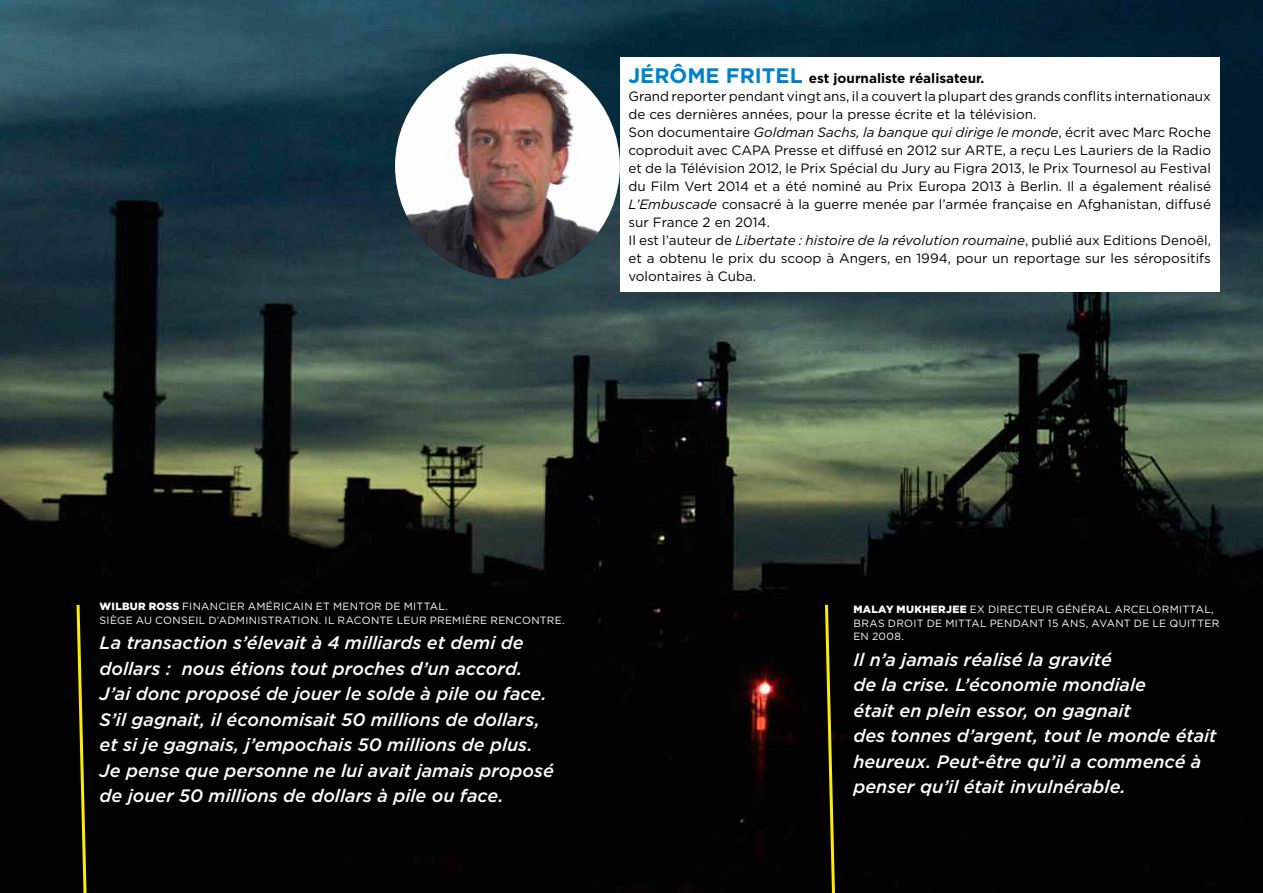
<style>
.page{position:relative;width:1263px;height:893px;background:#fff}
.page>*{position:absolute;margin:0;border:0;box-sizing:border-box;transform-origin:0 0}
.t1{font:italic 500 18px/25.5px "Gotham";color:#fff}
.t2{font:13.5px/18px "Gotham";color:#000}
.t3{font:10.5px/13.5px "Gotham";letter-spacing:.025em;color:#fff}
.s1{font-weight:700;font-size:21px;color:#0081c9}
.s2{font-weight:700}
.s3{font-style:italic}
.s4{font-weight:900}
</style>
<div class="page">
<img style="left:0;top:0;width:1263px;height:893px">
<div style="left:620px;top:57px;width:599px;height:235px;background:#fff"></div>
<img style="left:395px;top:54px;width:225px;height:225px;border-radius:112px">
<svg style="left:823px;top:602px;width:18px;height:291px;background:#2c2801"></svg>
<svg style="left:75px;top:602px;width:18px;height:291px;background:#2b2801"></svg>
<p class="t2" style="left:628px;top:69px;width:584px"><span class="s1">JÉRÔME FRITEL</span> <span class="s2">est journaliste réalisateur.<br></span>Grand reporter pendant vingt ans, il a couvert la plupart des grands conflits internationaux de ces dernières années, pour la presse écrite et la télévision.<br>Son documentaire <span class="s3">Goldman Sachs, la banque qui dirige le monde</span>, écrit avec Marc Roche coproduit avec Capa Presse et diffusé en 2012 sur ARTE</p>
<p class="t2" style="left:628px;top:141px;width:584px;text-indent:374px">, a reçu Les Lauriers de la Radio et de la Télévision 2012, le Prix Spécial du Jury au Figra 2013, le Prix Tournesol au Festival du Film Vert 2014 et a été nominé au Prix Europa 2013 à Berlin. Il a également réalisé <span class="s3">L’Embuscade</span> consacré à la guerre menée par l’armée française en Afghanistan, diffusé sur France 2 en 2014.<br>Il est l’auteur de <span class="s3">Libertate : histoire de la révolution roumaine</span>, publié aux Editions Denoël, et a obtenu le prix du scoop à Angers, en 1994, pour un reportage sur les séropositifs volontaires à Cuba.</p>
<p class="t3" style="left:100px;top:600px;width:350px"><span class="s4">WILBUR ROSS</span> Fi nanci er am éri cai n et m ento r de Mittal.<br>Si ège au conseil d’admi</p>
<p class="t3" style="left:249px;top:613px;width:318px">nistration. Il raconte leur premi ère rencontre.</p>
<p class="t1" style="left:100px;top:630px;width:456px">La transaction s’élevait à 4 milliards et demi de dollars : nous étions tout proches d’un accord.<br>J’ai donc proposé de jouer le solde à pile ou face.<br>S’il gagnait, il économisait 50 millions de dollars, et si je gagnais, j’empochais 50 millions de plus.<br>Je pense que personne ne lui avait jamais proposé de jouer 50 millions de dollars à pile ou face.</p>
<p class="t3" style="left:853px;top:603px;width:367px"><span class="s4">MALAY MUKHERJEE</span> Ex Di recteur Général Arcelo rMittal, bras droit de Mittal pendant 15 ans, avant de le quitter en 2008.</p>
<h1 class="t1" style="left:853px;top:646px;width:365px">Il n’a jamais réalisé la gravité<br>de la crise. L’économie mondiale<br>était en plein essor, on gagnait<br>des tonnes d’argent, tout le monde était heureux. Peut-être qu’il a commencé à penser qu’il était invulnérable.</h1>
</div>
